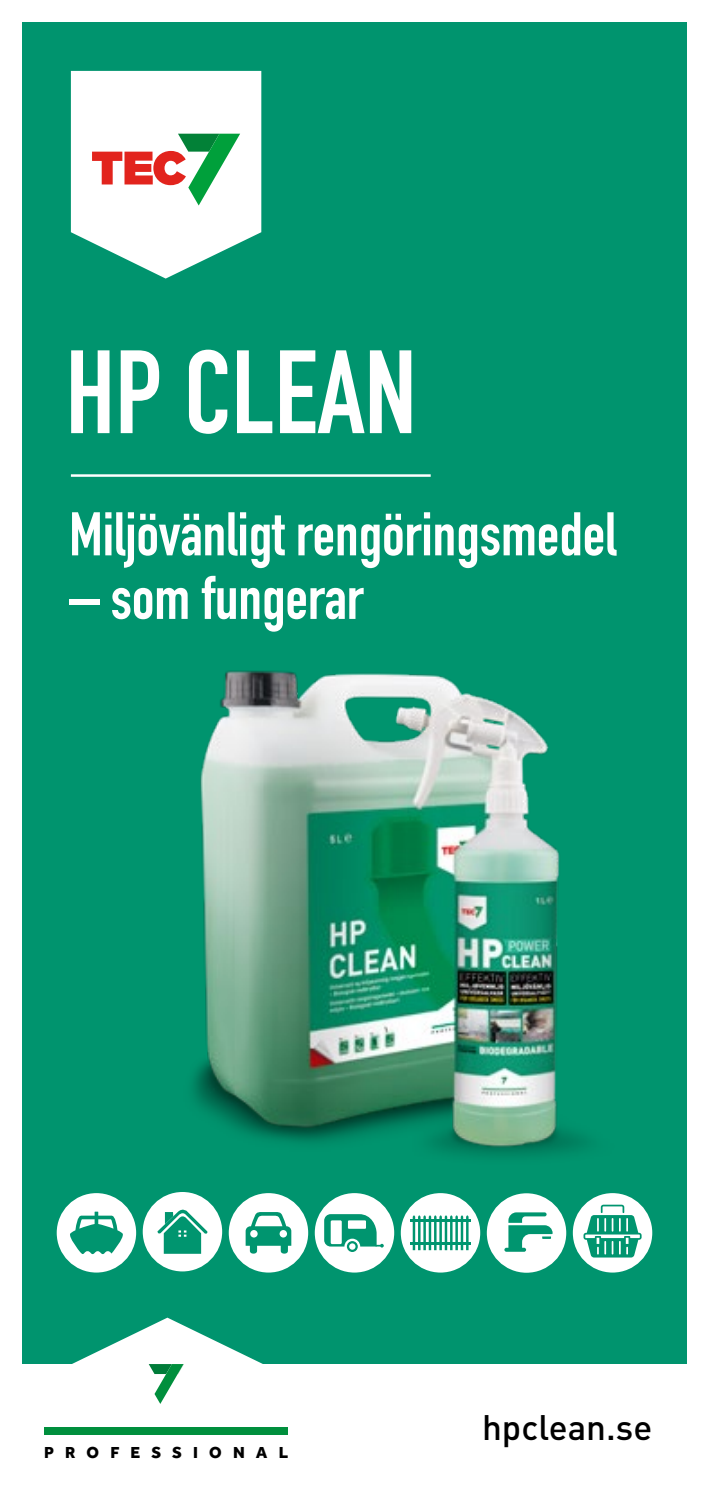
<style>
.page{position:relative;width:709px;height:1489px;background:#fff}
.page>*{position:absolute;margin:0;border:0;box-sizing:border-box;transform-origin:0 0}
.t1{font:116.25px "DIN Engschrift LT";color:#fff}
.t2{font:60.5px "DIN Engschrift LT";color:#fff}
.t3{font:500 35px "DIN Pro";color:#000}
.t4{font:800 16.5px "Effra";letter-spacing:.675em;color:#000}
</style>
<div class="page">
<div style="left:22px;top:22px;width:664px;height:1341px;background:#00946e"></div>
<svg style="left:71px;top:71px;width:190px;height:207px;background:#d5e3da"></svg>
<div style="left:44px;top:1426px;width:244px;height:8px;background:#008f3d"></div>
<svg style="left:72px;top:1317px;width:191px;height:87px"></svg>
<hr style="left:71px;top:474px;width:360px;height:3px;background:#fff">
<div style="left:57px;top:1192px;width:79px;height:80px;background:#fff;border-radius:50%"></div>
<svg style="left:70px;top:1211px;width:53px;height:42px"></svg>
<div style="left:143px;top:1191px;width:79px;height:80px;background:#fff;border-radius:50%"></div>
<svg style="left:157px;top:1209px;width:51px;height:44px"></svg>
<div style="left:229px;top:1192px;width:79px;height:80px;background:#fff;border-radius:50%"></div>
<svg style="left:246px;top:1212px;width:45px;height:41px"></svg>
<div style="left:315px;top:1192px;width:79px;height:80px;background:#fff;border-radius:50%"></div>
<svg style="left:324px;top:1214px;width:60px;height:37px"></svg>
<div style="left:401px;top:1192px;width:79px;height:80px;background:#fff;border-radius:50%"></div>
<svg style="left:413px;top:1215px;width:55px;height:35px"></svg>
<hr style="left:410px;top:1219px;width:61px;height:2px;background:#00956f">
<hr style="left:410px;top:1242px;width:61px;height:2px;background:#00956f">
<div style="left:487px;top:1193px;width:79px;height:79px;background:#fff;border-radius:50%"></div>
<div style="left:573px;top:1192px;width:79px;height:80px;background:#fff;border-radius:50%"></div>
<svg style="left:583px;top:1204px;width:58px;height:53px"></svg>
<svg style="left:504px;top:1212px;width:48px;height:39px"></svg>
<img style="left:192px;top:670px;width:395px;height:486px">
<h1 class="t1" style="left:66px;top:324px;width:352px">HP CLEAN</h1>
<p class="t2" style="left:69px;top:498px;width:549px">Miljövänligt rengöringsmedel</p>
<p class="t2" style="left:69px;top:562px;width:296px">– som fungerar</p>
<p class="t4" style="left:44px;top:1442px;width:245px">PROFESSIONAL</p>
<p class="t3" style="left:482px;top:1399px;width:172px">hpclean.se</p>
</div>
